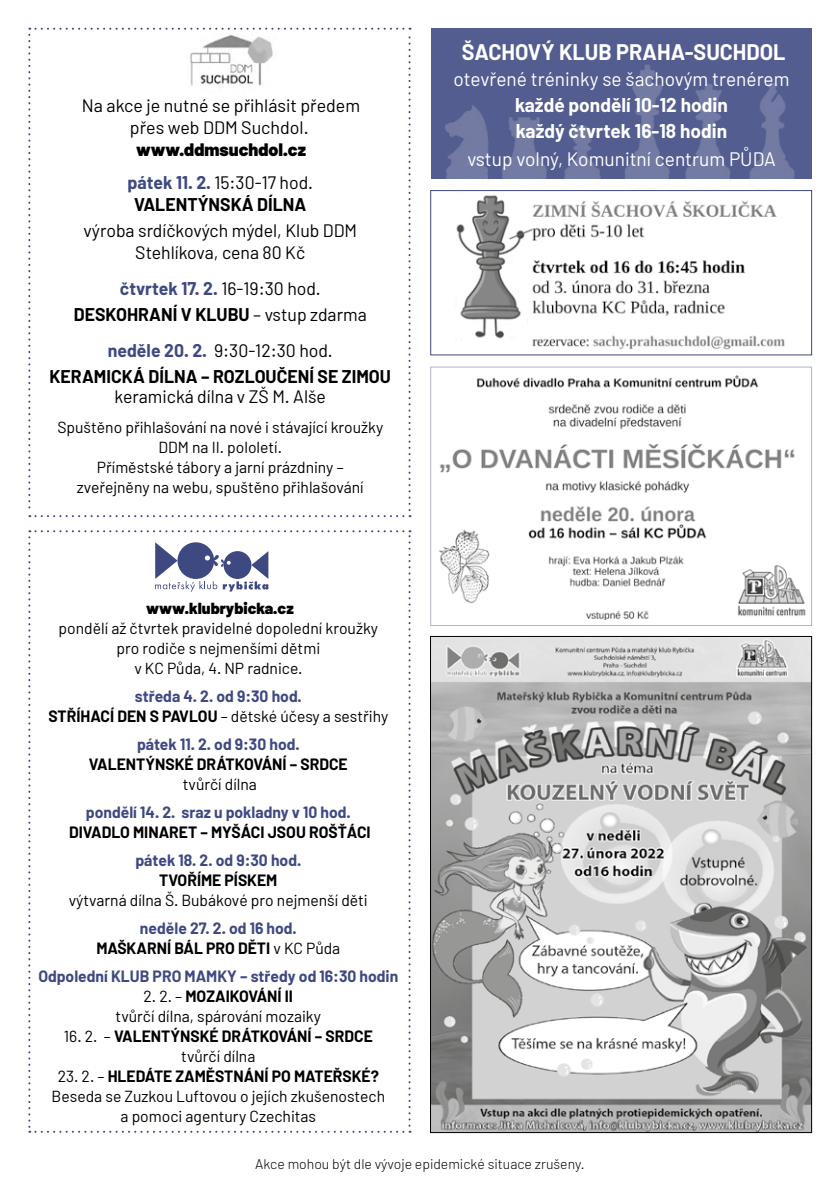
<style>
.page{position:relative;width:840px;height:1191px;background:#fff}
.page>*{position:absolute;margin:0;border:0;box-sizing:border-box;transform-origin:0 0}
.t1{font:700 22px "Barlow";color:#fff}
.t2{font:19.4px "Barlow";color:#fff}
.t3{font:700 19.4px/26px "Barlow";color:#fff}
.t4{font:18px/22px "Barlow";color:#000;text-align:center}
.t5{font:700 18px/22px "Barlow";color:#000;text-align:center}
.t6{font:900 18px "Barlow";color:#000}
.t7{font:16px/20px "Barlow";color:#000;text-align:center}
.t8{font:700 16px/20px "Barlow";color:#3e4981;text-align:center}
.t9{font:700 16px/20px "Barlow";color:#000;text-align:center}
.t10{font:900 16px "Barlow";color:#000}
.t11{font:300 14px "Barlow";color:#000}
.s1{color:#3e4981}
.s2{font-weight:400}
.s3{font-weight:700;color:#3e4981}
.s4{font-weight:700}
.s5{color:#000}
.s6{font-weight:400;color:#000}
</style>
<div class="page">
<svg style="left:28px;top:28px;width:382px;height:489px"></svg>
<svg style="left:28px;top:530px;width:382px;height:602px"></svg>
<img style="left:187px;top:33px;width:90px;height:59px">
<div style="left:431px;top:28px;width:380px;height:151px;background:#535d8f"></div>
<img style="left:456px;top:195px;width:329px;height:155px">
<img style="left:430px;top:59px;width:383px;height:135px">
<img style="left:432px;top:638px;width:377px;height:492px">
<img style="left:439px;top:375px;width:367px;height:244px">
<p class="t4" style="left:82px;top:94px;width:280px">Na akce je nutné se přihlásit předem přes web DDM Suchdol.</p>
<p class="t6" style="left:136px;top:138px;width:171px">www.ddmsuchdol.cz</p>
<p class="t5" style="left:127px;top:171px;width:187px"><span class="s1">pátek 11. 2.</span> <span class="s2">15:30-17 hod.<br></span>VALENTÝNSKÁ DÍLNA</p>
<p class="t4" style="left:83px;top:219px;width:275px">výroba srdíčkových mýdel, Klub DDM<br>Stehlíkova, cena 80 Kč</p>
<p class="t4" style="left:74px;top:275px;width:294px;line-height:26px"><span class="s3">čtvrtek 17. 2.</span> 16-19:30 hod.<br><span class="s4">DESKOHRANÍ V KLUBU</span> – vstup zdarma</p>
<p class="t5" style="left:50px;top:337px;width:343px;line-height:26px"><span class="s1">neděle 20. 2.</span> <span class="s2">9:30-12:30 hod.<br></span>KERAMICKÁ DÍLNA – ROZLOUČENÍ SE ZIMOU</p>
<p class="t4" style="left:114px;top:385px;width:213px">keramická dílna v ZŠ M. Alše</p>
<p class="t7" style="left:57px;top:417px;width:327px">Spuštěno přihlašování na nové i stávající kroužky DDM na II. pololetí.<br>Příměstské tábory a jarní prázdniny –<br>zveřejněny na webu, spuštěno přihlašování</p>
<p class="t10" style="left:146px;top:598px;width:149px">www.klubrybicka.cz</p>
<p class="t7" style="left:59px;top:617px;width:321px">pondělí až čtvrtek pravidelné dopolední kroužky pro rodiče s nejmenšími dětmi<br>v KC Půda, 4. NP radnice.</p>
<p class="t7" style="left:48px;top:685px;width:341px"><span class="s3">středa 4. 2. od 9:30 hod.<br></span><span class="s4">STŘÍHACÍ DEN S PAVLOU</span> – dětské účesy a sestřihy</p>
<p class="t8" style="left:137px;top:734px;width:164px">pátek 11. 2. od 9:30 hod.</p>
<p class="t9" style="left:89px;top:754px;width:260px">VALENTÝNSKÉ DRÁTKOVÁNÍ – SRDCE</p>
<p class="t7" style="left:183px;top:773px;width:76px">tvůrčí dílna</p>
<p class="t8" style="left:86px;top:802px;width:266px">pondělí 14. 2. sraz u pokladny v 10 hod.</p>
<p class="t9" style="left:69px;top:822px;width:303px">DIVADLO MINARET – MYŠÁCI JSOU ROŠŤÁCI</p>
<p class="t8" style="left:135px;top:850px;width:167px">pátek 18. 2. od 9:30 hod.</p>
<p class="t9" style="left:159px;top:870px;width:120px">TVOŘÍME PÍSKEM</p>
<p class="t7" style="left:69px;top:889px;width:300px">výtvarná dílna Š. Bubákové pro nejmenší děti</p>
<p class="t8" style="left:96px;top:918px;width:245px">neděle 27. 2. od 16 hod.<br><span class="s5">MAŠKARNÍ BÁL PRO DĚTI</span> <span class="s6">v KC Půda</span></p>
<p class="t8" style="left:38px;top:966px;width:361px">Odpolední KLUB PRO MAMKY – středy od 16:30 hodin</p>
<p class="t7" style="left:116px;top:985px;width:207px">2. 2. – <span class="s4">MOZAIKOVÁNÍ II<br></span>tvůrčí dílna, spárování mozaiky</p>
<p class="t9" style="left:64px;top:1026px;width:310px"><span class="s2">16. 2. –</span> VALENTÝNSKÉ DRÁTKOVÁNÍ – SRDCE <span class="s2">tvůrčí dílna</span></p>
<p class="t7" style="left:52px;top:1065px;width:335px">23. 2. – <span class="s4">HLEDÁTE ZAMĚSTNÁNÍ PO MATEŘSKÉ?<br></span>Beseda se Zuzkou Luftovou o jejích zkušenostech a pomoci agentury Czechitas</p>
<h1 class="t1" style="left:461px;top:39px;width:325px">ŠACHOVÝ KLUB PRAHA-SUCHDOL</h1>
<p class="t2" style="left:453px;top:67px;width:337px">otevřené tréninky se šachovým trenérem</p>
<p class="t3" style="left:515px;top:92px;width:214px">každé pondělí 10-12 hodin každý čtvrtek 16-18 hodin</p>
<p class="t2" style="left:467px;top:147px;width:309px">vstup volný, Komunitní centrum PŮDA</p>
<p class="t11" style="left:255px;top:1154px;width:331px">Akce mohou být dle vývoje epidemické situace zrušeny.</p>
</div>
